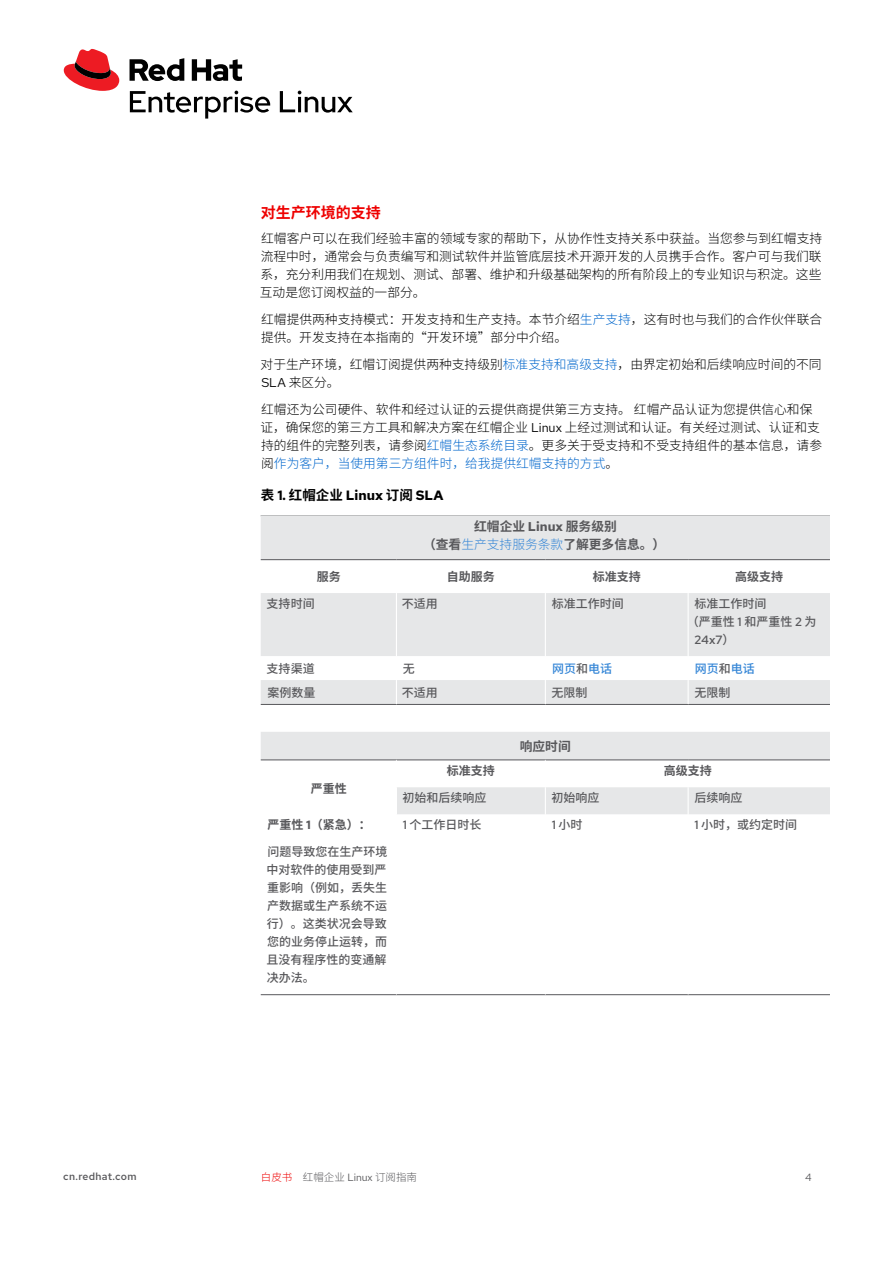
<style>
.page{position:relative;width:893px;height:1263px;background:#fff}
.page>*{position:absolute;margin:0;border:0;box-sizing:border-box;transform-origin:0 0}
.t1{font:700 15px "Noto Sans SC";color:#e00}
.t2{font:700 13.5px "Red Hat Text";color:#000}
.t3{font:300 12.75px/18px "Noto Sans SC";color:#000}
.t4{font:700 12.75px/18px "Noto Sans SC";color:#58585b;text-align:center}
.t5{font:500 12px/18px "Noto Sans SC";color:#58585b}
.t6{font:700 12px "Noto Sans SC";color:#58585b}
.t7{font:500 12px "Noto Sans SC";color:#3385d6}
.t8{font:500 12px "Red Hat Text";color:#58585b}
.t9{font:300 10.5px "Noto Sans SC";color:#58585b}
.t10{font:500 10.5px "Red Hat Text";letter-spacing:.025em;color:#58585b}
.t11{font:10.5px "Red Hat Text";color:#58585b}
.s1{color:#06c}
.s2{font-family:"Red Hat Text";font-weight:400}
.s3{font-family:"Noto Sans SC"}
.s4{font-family:"Red Hat Text"}
.s5{font-weight:300;color:#3385d6}
.s6{color:#58585b}
.s7{color:#e00}
</style>
<div class="page">
<svg style="left:261px;top:515px;width:569px;height:189px;fill:#e6e7e8"></svg>
<hr style="left:261px;top:704px;width:135px;height:1px;background:#58585b">
<hr style="left:396px;top:704px;width:149px;height:1px;background:#58585b">
<hr style="left:545px;top:704px;width:143px;height:1px;background:#58585b">
<hr style="left:688px;top:704px;width:142px;height:1px;background:#58585b">
<hr style="left:396px;top:560px;width:1px;height:33px;background:#fff">
<hr style="left:545px;top:560px;width:1px;height:33px;background:#fff">
<hr style="left:688px;top:560px;width:1px;height:33px;background:#fff">
<hr style="left:396px;top:593px;width:1px;height:63px;background:#fff">
<hr style="left:545px;top:593px;width:1px;height:63px;background:#fff">
<hr style="left:688px;top:593px;width:1px;height:63px;background:#fff">
<svg style="left:396px;top:656px;width:1px;height:48px"></svg>
<svg style="left:545px;top:656px;width:1px;height:48px"></svg>
<svg style="left:688px;top:656px;width:1px;height:48px"></svg>
<hr style="left:261px;top:559px;width:135px;height:1px;background:#58585b">
<hr style="left:396px;top:559px;width:149px;height:1px;background:#58585b">
<hr style="left:545px;top:559px;width:143px;height:1px;background:#58585b">
<hr style="left:688px;top:559px;width:142px;height:1px;background:#58585b">
<svg style="left:261px;top:732px;width:569px;height:82px;fill:#e6e7e8"></svg>
<hr style="left:261px;top:994px;width:135px;height:1px;background:#58585b">
<hr style="left:396px;top:994px;width:149px;height:1px;background:#58585b">
<hr style="left:545px;top:994px;width:143px;height:1px;background:#58585b">
<hr style="left:688px;top:994px;width:142px;height:1px;background:#58585b">
<svg style="left:688px;top:787px;width:1px;height:27px"></svg>
<hr style="left:261px;top:759px;width:135px;height:1px;background:#58585b">
<hr style="left:396px;top:759px;width:149px;height:1px;background:#58585b">
<hr style="left:545px;top:759px;width:143px;height:1px;background:#58585b">
<hr style="left:688px;top:759px;width:142px;height:1px;background:#58585b">
<svg style="left:545px;top:760px;width:1px;height:54px"></svg>
<svg style="left:396px;top:760px;width:1px;height:54px"></svg>
<svg style="left:130px;top:91px;width:140px;height:28px"></svg>
<svg style="left:280px;top:91px;width:73px;height:22px"></svg>
<svg style="left:64px;top:49px;width:55px;height:42px"></svg>
<svg style="left:130px;top:58px;width:112px;height:23px"></svg>
<p class="t1" style="left:261px;top:204px;width:121px">对生产环境的支持</p>
<p class="t3" style="left:260px;top:230px;width:564px;text-align:justify">红帽客户可以在我们经验丰富的领域专家的帮助下，从协作性支持关系中获益。当您参与到红帽支持流程中时，通常会与负责编写和测试软件并监管底层技术开源开发的人员携手合作。客户可与我们联系，充分利用我们在规划、测试、部署、维护和升级基础架构的所有阶段上的专业知识与积淀。这些互动是您订阅权益的一部分。</p>
<p class="t3" style="left:261px;top:311px;width:563px">红帽提供两种支持模式：开发支持和生产支持。本节介绍<span class="s1">生产支持</span>，这有时也与我们的合作伙伴联合提供。开发支持在本指南的“开发环境”部分中介绍。</p>
<p class="t3" style="left:261px;top:356px;width:562px">对于生产环境，红帽订阅提供两种支持级别<span class="s1">标准支持和高级支持</span>，由界定初始和后续响应时间的不同<br><span class="s2">SLA</span> 来区分。</p>
<p class="t3" style="left:260px;top:401px;width:563px">红帽还为公司硬件、软件和经过认证的云提供商提供第三方支持。红帽产品认证为您提供信心和保证，确保您的第三方工具和解决方案在红帽企业 <span class="s2">Linux</span> 上经过测试和认证。有关经过测试、认证和支持的组件的完整列表，请参阅<span class="s1">红帽生态系统目录</span>。更多关于受支持和不受支持组件的基本信息，请参阅<span class="s1">作为客户，当使用第三方组件时，给我提供红帽支持的方式</span>。</p>
<p class="t2" style="left:261px;top:486px;width:184px"><span class="s3">表</span> 1. <span class="s3">红帽企业</span> Linux <span class="s3">订阅</span> SLA</p>
<p class="t4" style="left:423px;top:518px;width:244px">红帽企业 <span class="s4">Linux</span> 服务级别<br>（查看<span class="s5">生产支持服务条款</span>了解更多信息。）</p>
<p class="t6" style="left:317px;top:570px;width:25px">服务</p>
<p class="t6" style="left:447px;top:570px;width:49px">自助服务</p>
<p class="t6" style="left:593px;top:570px;width:49px">标准支持</p>
<p class="t6" style="left:735px;top:570px;width:50px">高级支持</p>
<p class="t5" style="left:267px;top:595px;width:49px">支持时间</p>
<p class="t5" style="left:402px;top:595px;width:37px">不适用</p>
<p class="t5" style="left:552px;top:595px;width:73px">标准工作时间</p>
<p class="t5" style="left:687px;top:595px;width:131px;text-indent:8px">标准工作时间<br>（严重性 <span class="s4">1</span> 和严重性 <span class="s4">2</span> 为</p>
<p class="t8" style="left:694px;top:632px;width:41px">24x7<span class="s3">）</span></p>
<p class="t5" style="left:267px;top:659px;width:49px">支持渠道</p>
<p class="t5" style="left:403px;top:659px;width:13px">无</p>
<p class="t7" style="left:552px;top:661px;width:61px">网页<span class="s6">和</span>电话</p>
<p class="t7" style="left:695px;top:661px;width:61px">网页<span class="s6">和</span>电话</p>
<p class="t5" style="left:268px;top:683px;width:49px">案例数量</p>
<p class="t5" style="left:402px;top:683px;width:37px">不适用</p>
<p class="t5" style="left:552px;top:683px;width:37px">无限制</p>
<p class="t5" style="left:694px;top:683px;width:37px">无限制</p>
<p class="t6" style="left:311px;top:782px;width:37px">严重性</p>
<p class="t6" style="left:267px;top:818px;width:105px">严重性 <span class="s4">1</span>（紧急）：</p>
<p class="t5" style="left:267px;top:843px;width:122px;text-align:justify">问题导致您在生产环境中对软件的使用受到严重影响（例如，丢失生产数据或生产系统不运行）。这类状况会导致您的业务停止运转，而且没有程序性的变通解决办法。</p>
<p class="t4" style="left:520px;top:737px;width:52px">响应时间</p>
<p class="t6" style="left:447px;top:764px;width:49px">标准支持</p>
<p class="t6" style="left:664px;top:764px;width:49px">高级支持</p>
<p class="t5" style="left:403px;top:789px;width:85px">初始和后续响应</p>
<p class="t5" style="left:551px;top:789px;width:49px">初始响应</p>
<p class="t5" style="left:694px;top:789px;width:49px">后续响应</p>
<p class="t5" style="left:403px;top:816px;width:80px"><span class="s4">1</span> 个工作日时长</p>
<p class="t5" style="left:552px;top:816px;width:32px"><span class="s4">1</span> 小时</p>
<p class="t5" style="left:694px;top:816px;width:104px"><span class="s4">1</span> 小时，或约定时间</p>
<p class="t10" style="left:63px;top:1170px;width:75px">cn.redhat.com</p>
<p class="t9" style="left:261px;top:1171px;width:158px"><span class="s7">白皮书</span> 红帽企业 <span class="s2">Linux</span> 订阅指南</p>
<p class="t11" style="left:805px;top:1170px;width:8px">4</p>
</div>
